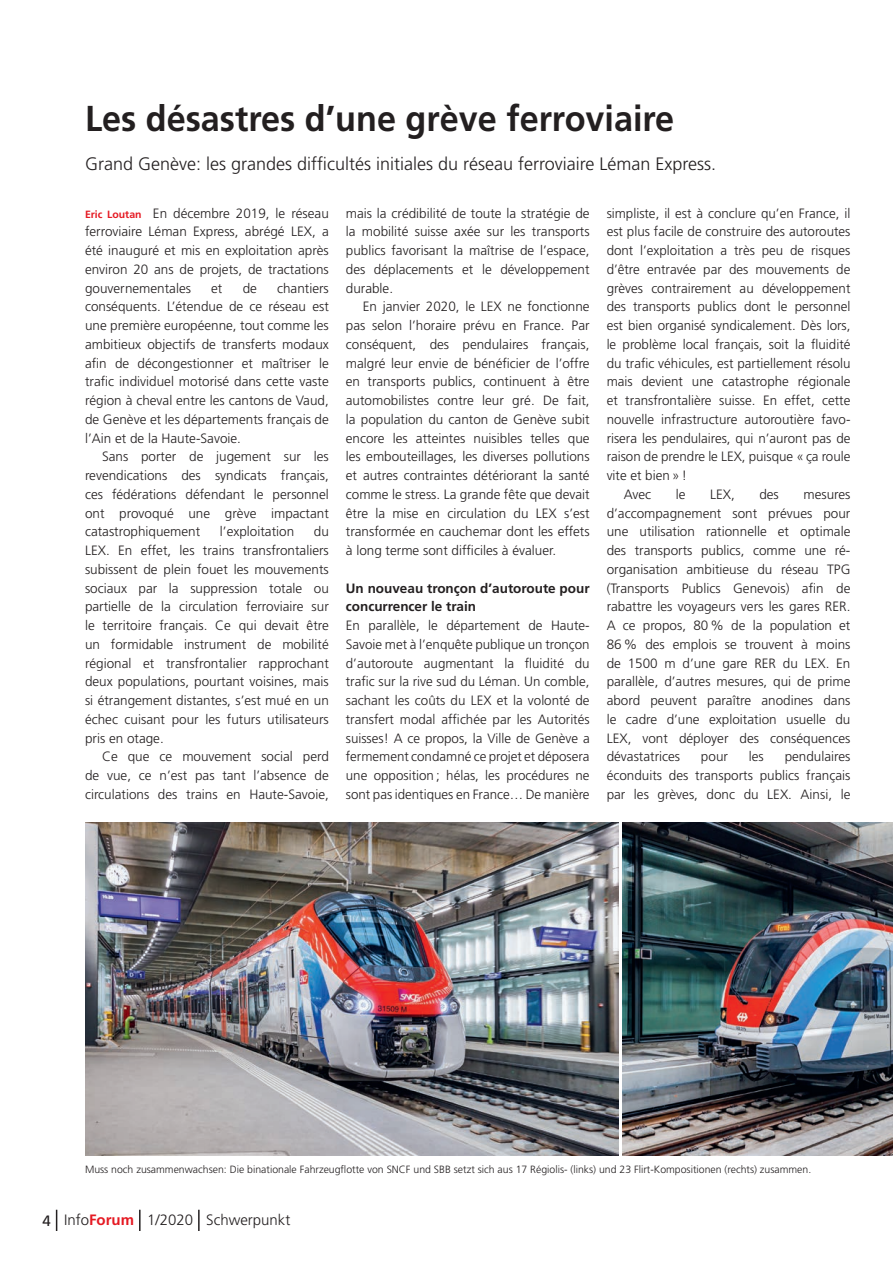
<style>
.page{position:relative;width:893px;height:1263px;background:#fff}
.page>*{position:absolute;margin:0;border:0;box-sizing:border-box;transform-origin:0 0}
.Titel_2{font:700 36px "Frutiger";color:#231f20;scale:.95 1}
.Lead{font:300 18px "Frutiger";color:#231f20}
.Lead-2{font:300 15px "Frutiger";color:#231f20}
.Grundtext_mit_Einzug{font:300 13.5px/18.8px "Frutiger";color:#231f20;text-align:justify}
.Grundtext{font:300 13.5px/18.8px "Frutiger";color:#231f20;text-align:justify}
.Grundtext-2{font:700 13.5px/18.8px "Frutiger";color:#231f20}
.Legende{font:300 10.5px "Frutiger";color:#231f20}
.s1{font-weight:700;font-size:10.5px;color:#e51a23}
.s2{font-weight:400}
.s3{font-weight:700;color:#e51a23}
</style>
<div class="page">
<svg style="left:56px;top:1210px;width:1px;height:21px"></svg>
<hr style="left:139px;top:1210px;width:2px;height:21px;background:#231f20">
<hr style="left:198px;top:1210px;width:2px;height:21px;background:#231f20">
<img style="left:623px;top:823px;width:270px;height:332px">
<img style="left:85px;top:823px;width:533px;height:332px">
<p class="Titel_2" style="left:85px;top:98px;width:622px">Les désastres d’une grève ferroviaire</p>
<p class="Lead" style="left:85px;top:154px;width:629px">Grand Genève: les grandes difficultés initiales du réseau ferroviaire Léman Express.</p>
<p class="Grundtext" style="left:85px;top:204px;width:245px"><span class="s1">Eric Loutan</span> En décembre 2019, le réseau ferroviaire Léman Express, abrégé LEX, a été inauguré et mis en exploitation après environ 20 ans de projets, de tractations gouvernementales</p>
<p class="Grundtext_mit_Einzug" style="left:346px;top:204px;width:245px">mais la crédibilité de toute la stratégie de la mobilité suisse axée sur les transports publics favorisant la maîtrise de l’espace, des déplacements et le développement durable.</p>
<p class="Grundtext_mit_Einzug" style="left:346px;top:298px;width:245px;text-indent:17px">En janvier 2020, le LEX ne fonctionne pas selon l’horaire prévu en France. Par conséquent, des pendulaires français, malgré leur envie de bénéficier de l’offre en transports publics, continuent à être automobilistes contre leur gré. De fait, la population du canton de Genève subit encore les atteintes nuisibles telles que les embouteillages, les diverses pollutions et autres contraintes détériorant la santé comme le stress. La grande fête que devait être la mise en circulation du LEX s’est transformée en cauchemar dont les effets à long terme sont difficiles à évaluer.</p>
<p class="Grundtext-2" style="left:346px;top:579px;width:245px">Un nouveau tronçon d’autoroute pour concurrencer le train</p>
<p class="Grundtext" style="left:346px;top:616px;width:245px">En parallèle, le département de Haute-Savoie met à l’enquête publique un tronçon d’autoroute augmentant la fluidité du trafic sur la rive sud du Léman. Un comble, sachant les coûts du LEX et la volonté de transfert modal affichée par les Autorités suisses! A ce propos, la Ville de Genève a fermement condamné ce projet et déposera une opposition ; hélas, les procédures ne sont pas identiques en France… De manière</p>
<p class="Grundtext" style="left:607px;top:204px;width:245px">simpliste, il est à conclure qu’en France, il est plus facile de construire des autoroutes dont l’exploitation a très peu de risques d’être entravée par des mouvements de grèves contrairement au développement des transports publics dont le personnel est bien organisé syndicalement. Dès lors, le problème local français, soit la fluidité du trafic véhicules, est partiellement résolu mais devient une catastrophe régionale et transfrontalière suisse. En effet, cette nouvelle infrastructure autoroutière favo&shy;risera les pendulaires, qui n’auront pas de raison de prendre le LEX, puisque « ça roule vite et bien » !</p>
<p class="Grundtext_mit_Einzug" style="left:624px;top:485px;width:29px">Avec</p>
<p class="Grundtext_mit_Einzug" style="left:676px;top:485px;width:11px">le</p>
<p class="Grundtext_mit_Einzug" style="left:710px;top:485px;width:26px">LEX,</p>
<p class="Grundtext_mit_Einzug" style="left:759px;top:485px;width:21px">des</p>
<p class="Grundtext" style="left:85px;top:279px;width:245px;text-indent:192px">chantiers conséquents. L’étendue de ce réseau est une première européenne, tout comme les ambitieux objectifs de transferts modaux afin de décongestionner et maîtriser le trafic individuel motorisé dans cette vaste région à cheval entre les cantons de Vaud, de Genève et les départements français de l’Ain et de la Haute-Savoie.</p>
<p class="Grundtext_mit_Einzug" style="left:85px;top:448px;width:245px;text-indent:17px">Sans porter de jugement sur les revendications des syndicats français, ces fédérations défendant le personnel ont provoqué une grève impactant catastrophiquement</p>
<p class="Grundtext" style="left:211px;top:279px;width:13px">et</p>
<p class="Grundtext" style="left:243px;top:279px;width:16px">de</p>
<p class="Grundtext_mit_Einzug" style="left:607px;top:485px;width:245px;text-align:left;text-indent:197px">mesures d’accompagnement sont prévues pour une utilisation rationnelle et optimale des transports publics, comme une ré&shy;organisation ambitieuse du réseau TPG (Transports Publics Genevois) afin de rabattre les voyageurs vers les gares RER.<br>A ce propos, 80 % de la population et 86 % des emplois se trouvent à moins de 1500 m d’une gare RER du LEX. En parallèle, d’autres mesures, qui de prime abord peuvent paraître anodines dans le cadre d’une exploitation usuelle du LEX, vont déployer des conséquences dévastatrices</p>
<p class="Grundtext_mit_Einzug" style="left:85px;top:523px;width:245px;text-indent:229px">du LEX. En effet, les trains transfrontaliers subissent de plein fouet les mouvements sociaux par la suppression totale ou partielle de la circulation ferroviaire sur le territoire français. Ce qui devait être un formidable instrument de mobilité régional et transfrontalier rapprochant deux populations, pourtant voisines, mais si étrangement distantes, s’est mué en un échec cuisant pour les futurs utilisateurs pris en otage.</p>
<p class="Grundtext_mit_Einzug" style="left:85px;top:748px;width:245px;text-indent:17px">Ce que ce mouvement social perd de vue, ce n’est pas tant l’absence de circulations des trains en Haute-Savoie,</p>
<p class="Grundtext_mit_Einzug" style="left:220px;top:523px;width:76px">l’exploitation</p>
<p class="Grundtext_mit_Einzug" style="left:607px;top:748px;width:245px;text-indent:178px">pendulaires éconduits des transports publics français par les grèves, donc du LEX. Ainsi, le</p>
<p class="Grundtext_mit_Einzug" style="left:701px;top:748px;width:29px">pour</p>
<p class="Grundtext_mit_Einzug" style="left:749px;top:748px;width:16px">les</p>
<p class="Legende" style="left:85px;top:1164px;width:726px">Muss noch zusammenwachsen: Die binationale Fahrzeugflotte von SNCF und SBB setzt sich aus 17 Régiolis- (links) und 23 Flirt-Kompositionen (rechts) zusammen.</p>
<p class="Lead-2" style="left:43px;top:1211px;width:249px"><span class="s2">4</span> Info<span class="s3">Forum</span> 1/2020 Schwerpunkt</p>
</div>
